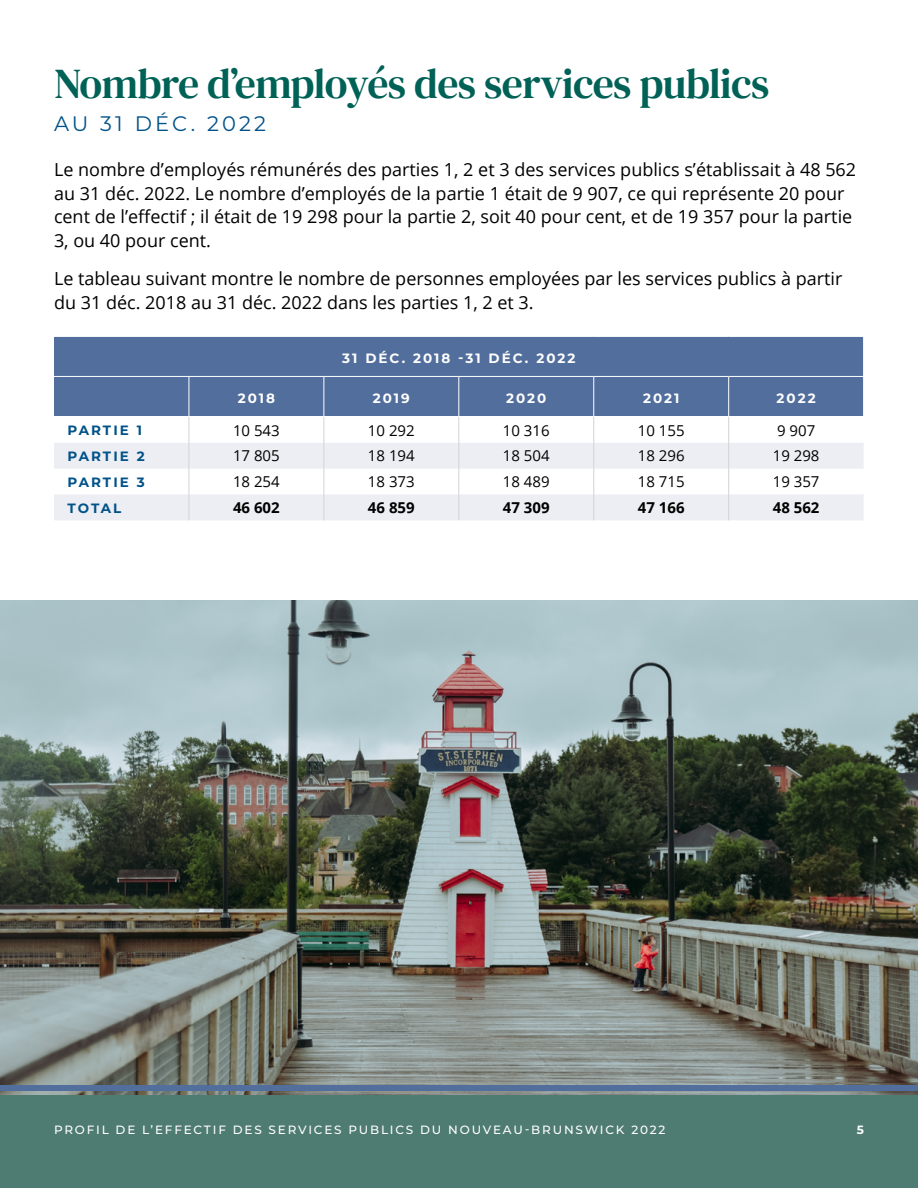
<style>
.page{position:relative;width:918px;height:1188px;background:#fff}
.page>*{position:absolute;margin:0;border:0;box-sizing:border-box;transform-origin:0 0}
.t1{font:42px "DM Serif Text";letter-spacing:-.015em;color:#006156}
.t2{font:21px "Montserrat";letter-spacing:.15em;color:#015289}
.t3{font:18px/24px "Open Sans";color:#000}
.t4{font:15px "Open Sans";color:#000}
.t5{font:700 15px "Open Sans";color:#000}
.t6{font:700 13.5px "Montserrat";letter-spacing:.15em;color:#fff}
.t7{font:700 13.5px "Montserrat";letter-spacing:.15em;color:#015289}
.t8{font:500 12px "Montserrat";letter-spacing:.15em;color:#fff}
.t9{font:700 12px "Montserrat";color:#fff}
</style>
<div class="page">
<div style="left:54px;top:337px;width:809px;height:79px;background:#526e9d"></div>
<svg style="left:54px;top:443px;width:810px;height:77px;fill:#edeef3"></svg>
<hr style="left:189px;top:377px;width:1px;height:39px;background:#fff">
<hr style="left:324px;top:377px;width:1px;height:39px;background:#fff">
<hr style="left:458px;top:377px;width:1px;height:39px;background:#fff">
<hr style="left:593px;top:377px;width:1px;height:39px;background:#fff">
<hr style="left:728px;top:377px;width:1px;height:39px;background:#fff">
<svg style="left:189px;top:417px;width:1px;height:103px"></svg>
<svg style="left:324px;top:417px;width:1px;height:103px"></svg>
<svg style="left:458px;top:417px;width:1px;height:103px"></svg>
<svg style="left:593px;top:417px;width:1px;height:103px"></svg>
<svg style="left:728px;top:417px;width:1px;height:103px"></svg>
<hr style="left:54px;top:376px;width:135px;height:1px;background:#fff">
<hr style="left:189px;top:376px;width:135px;height:1px;background:#fff">
<hr style="left:324px;top:376px;width:135px;height:1px;background:#fff">
<hr style="left:459px;top:376px;width:135px;height:1px;background:#fff">
<hr style="left:594px;top:376px;width:135px;height:1px;background:#fff">
<hr style="left:729px;top:376px;width:135px;height:1px;background:#fff">
<img style="left:0;top:600px;width:918px;height:495px">
<div style="left:0;top:1095px;width:918px;height:93px;background:#4e7b72"></div>
<div style="left:0;top:1085px;width:918px;height:6px;background:#526e9d"></div>
<h1 class="t1" style="left:54px;top:59px;width:717px">Nombre d’employés des services publics</h1>
<p class="t2" style="left:54px;top:109px;width:214px">AU 31 DÉC. 2022</p>
<p class="t3" style="left:54px;top:157px;width:804px">Le nombre d’employés rémunérés des parties 1, 2 et 3 des services publics s’établissait à 48 562 au 31 déc. 2022. Le nombre d’employés de la partie 1 était de 9 907, ce qui représente 20 pour cent de l’effectif ; il était de 19 298 pour la partie 2, soit 40 pour cent, et de 19 357 pour la partie 3, ou 40 pour cent.</p>
<p class="t3" style="left:54px;top:266px;width:790px">Le tableau suivant montre le nombre de personnes employées par les services publics à partir du 31 déc. 2018 au 31 déc. 2022 dans les parties 1, 2 et 3.</p>
<p class="t6" style="left:342px;top:348px;width:235px">31 DÉC. 2018 -31 DÉC. 2022</p>
<p class="t6" style="left:238px;top:388px;width:39px">2018</p>
<p class="t6" style="left:373px;top:388px;width:38px">2019</p>
<p class="t6" style="left:506px;top:388px;width:42px">2020</p>
<p class="t6" style="left:643px;top:388px;width:38px">2021</p>
<p class="t6" style="left:777px;top:388px;width:41px">2022</p>
<p class="t7" style="left:68px;top:420px;width:76px">PARTIE 1</p>
<p class="t4" style="left:233px;top:420px;width:48px">10 543</p>
<p class="t4" style="left:368px;top:420px;width:48px">10 292</p>
<p class="t4" style="left:503px;top:420px;width:48px">10 316</p>
<p class="t4" style="left:638px;top:420px;width:48px">10 155</p>
<p class="t4" style="left:777px;top:420px;width:40px">9 907</p>
<p class="t7" style="left:68px;top:446px;width:79px">PARTIE 2</p>
<p class="t4" style="left:233px;top:446px;width:48px">17 805</p>
<p class="t4" style="left:368px;top:446px;width:48px">18 194</p>
<p class="t4" style="left:503px;top:446px;width:48px">18 504</p>
<p class="t4" style="left:638px;top:446px;width:48px">18 296</p>
<p class="t4" style="left:773px;top:446px;width:48px">19 298</p>
<p class="t7" style="left:68px;top:472px;width:79px">PARTIE 3</p>
<p class="t4" style="left:233px;top:472px;width:48px">18 254</p>
<p class="t4" style="left:368px;top:472px;width:48px">18 373</p>
<p class="t4" style="left:503px;top:472px;width:48px">18 489</p>
<p class="t4" style="left:638px;top:472px;width:48px">18 715</p>
<p class="t4" style="left:773px;top:472px;width:48px">19 357</p>
<p class="t7" style="left:68px;top:498px;width:55px">TOTAL</p>
<p class="t5" style="left:233px;top:497px;width:48px">46 602</p>
<p class="t5" style="left:368px;top:497px;width:48px">46 859</p>
<p class="t5" style="left:503px;top:497px;width:48px">47 309</p>
<p class="t5" style="left:638px;top:497px;width:48px">47 166</p>
<p class="t5" style="left:773px;top:497px;width:48px">48 562</p>
<p class="t8" style="left:54px;top:1121px;width:613px">PROFIL DE L’EFFECTIF DES SERVICES PUBLICS DU NOUVEAU-BRUNSWICK 2022</p>
<p class="t9" style="left:857px;top:1121px;width:9px">5</p>
</div>
